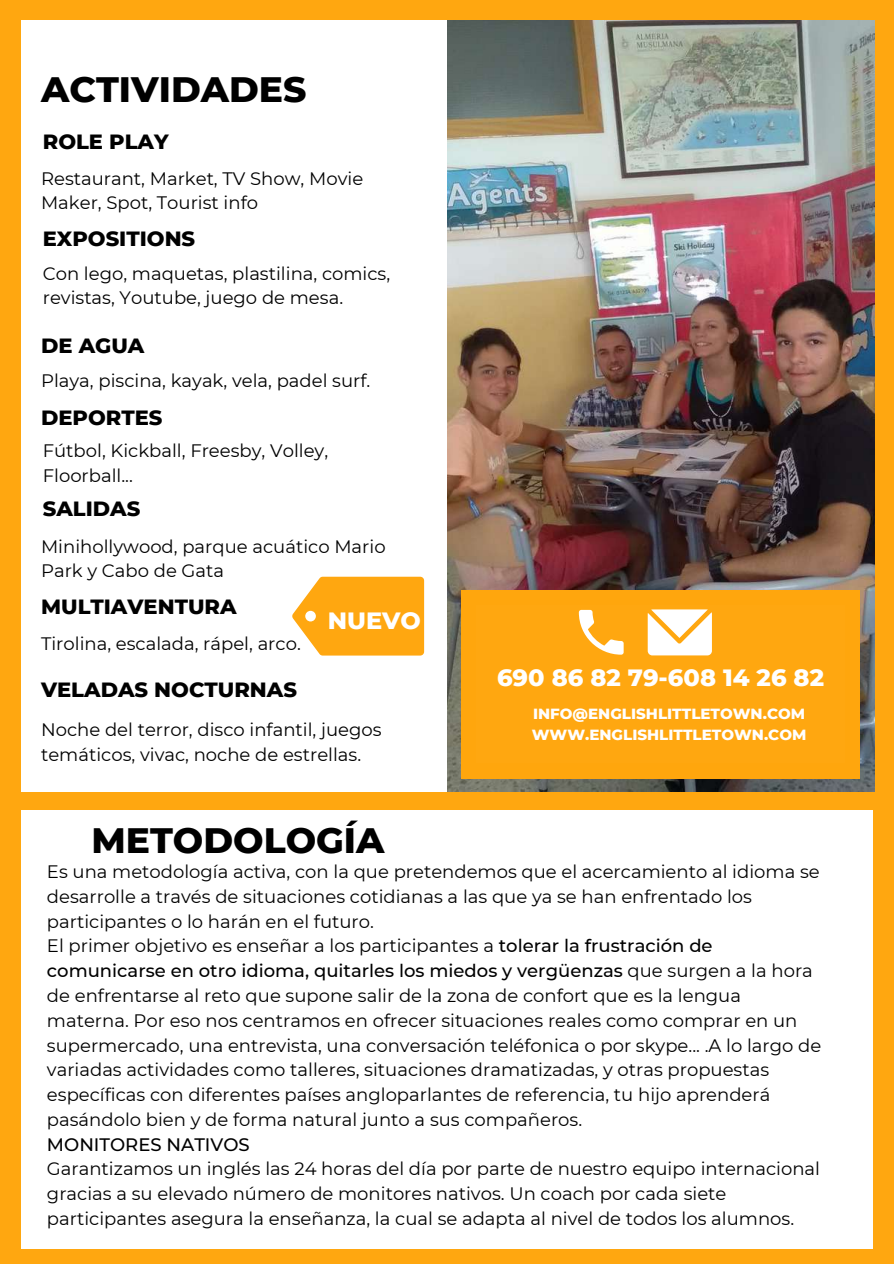
<style>
.page{position:relative;width:894px;height:1264px;background:#fff}
.page>*{position:absolute;margin:0;border:0;box-sizing:border-box;transform-origin:0 0}
.t1{font:800 36px "Montserrat";color:#000}
.t2{font:800 24px "Montserrat";color:#fff}
.t3{font:800 21px "Montserrat";color:#000}
.t4{font:18px/24.8px "Montserrat";color:#000}
.t5{font:500 18px "Montserrat";color:#000}
.t6{font:800 15px/20.2px "Montserrat";color:#fff}
.s1{font-weight:500}
</style>
<div class="page">
<div style="left:0;top:0;width:893px;height:1263px;background:#ffa710"></div>
<div style="left:21px;top:20px;width:426px;height:772px;background:#fff"></div>
<img style="left:447px;top:20px;width:427px;height:772px">
<div style="left:21px;top:810px;width:852px;height:438px;background:#fff"></div>
<div style="left:460px;top:590px;width:399px;height:188px;background:#ffa60d"></div>
<svg style="left:578px;top:610px;width:45px;height:44px"></svg>
<svg style="left:647px;top:609px;width:64px;height:46px;background:#fff1d9"></svg>
<svg style="left:292px;top:576px;width:132px;height:79px;background:#ffb22e"></svg>
<h1 class="t1" style="left:41px;top:67px;width:267px">ACTIVIDADES</h1>
<p class="t3" style="left:43px;top:128px;width:127px">ROLE PLAY</p>
<p class="t4" style="left:41px;top:166px;width:323px">Restaurant, Market, TV Show, Movie<br>Maker, Spot, Tourist info</p>
<p class="t3" style="left:43px;top:226px;width:154px">EXPOSITIONS</p>
<p class="t4" style="left:43px;top:261px;width:349px">Con lego, maquetas, plastilina, comics, revistas, Youtube, juego de mesa.</p>
<p class="t3" style="left:41px;top:333px;width:105px">DE AGUA</p>
<p class="t4" style="left:41px;top:368px;width:331px">Playa, piscina, kayak, vela, padel surf.</p>
<p class="t3" style="left:41px;top:405px;width:123px">DEPORTES</p>
<p class="t4" style="left:43px;top:438px;width:287px">Fútbol, Kickball, Freesby, Volley,<br>Floorball...</p>
<p class="t3" style="left:43px;top:496px;width:99px">SALIDAS</p>
<p class="t4" style="left:41px;top:533px;width:346px">Minihollywood, parque acuático Mario<br>Park y Cabo de Gata</p>
<p class="t3" style="left:41px;top:594px;width:197px">MULTIAVENTURA</p>
<p class="t4" style="left:41px;top:631px;width:261px">Tirolina, escalada, rápel, arco.</p>
<p class="t3" style="left:41px;top:676px;width:257px">VELADAS NOCTURNAS</p>
<h2 class="t2" style="left:328px;top:605px;width:95px">NUEVO</h2>
<p class="t4" style="left:41px;top:717px;width:342px">Noche del terror, disco infantil, juegos temáticos, vivac, noche de estrellas.</p>
<h1 class="t1" style="left:91px;top:818px;width:294px">METODOLOGÍA</h1>
<h2 class="t2" style="left:497px;top:663px;width:328px">690 86 82 79-608 14 26 82</h2>
<p class="t6" style="left:531px;top:703px;width:276px">INFO@ENGLISHLITTLETOWN.COM<br>WWW.ENGLISHLITTLETOWN.COM</p>
<p class="t4" style="left:47px;top:859px;width:775px">Es una metodología activa, con la que pretendemos que el acercamiento al idioma se desarrolle a través de situaciones cotidianas a las que ya se han enfrentado los participantes o lo harán en el futuro.<br>El primer objetivo es enseñar a los participantes a <span class="s1">tolerar la frustración de comunicarse en otro idioma, quitarles los miedos y vergüenzas</span> que surgen a la hora de enfrentarse al reto que supone salir de la zona de confort que es la lengua materna. Por eso nos centramos en ofrecer situaciones reales como comprar en un supermercado, una entrevista, una conversación teléfonica o por skype... .A lo largo de variadas actividades como talleres, situaciones dramatizadas, y otras propuestas específicas con diferentes países angloparlantes de referencia, tu hijo aprenderá pasándolo bien y de forma natural junto a sus compañeros.</p>
<p class="t5" style="left:47px;top:1133px;width:204px">MONITORES NATIVOS</p>
<p class="t4" style="left:47px;top:1156px;width:774px">Garantizamos un inglés las 24 horas del día por parte de nuestro equipo internacional gracias a su elevado número de monitores nativos. Un coach por cada siete participantes asegura la enseñanza, la cual se adapta al nivel de todos los alumnos.</p>
</div>
